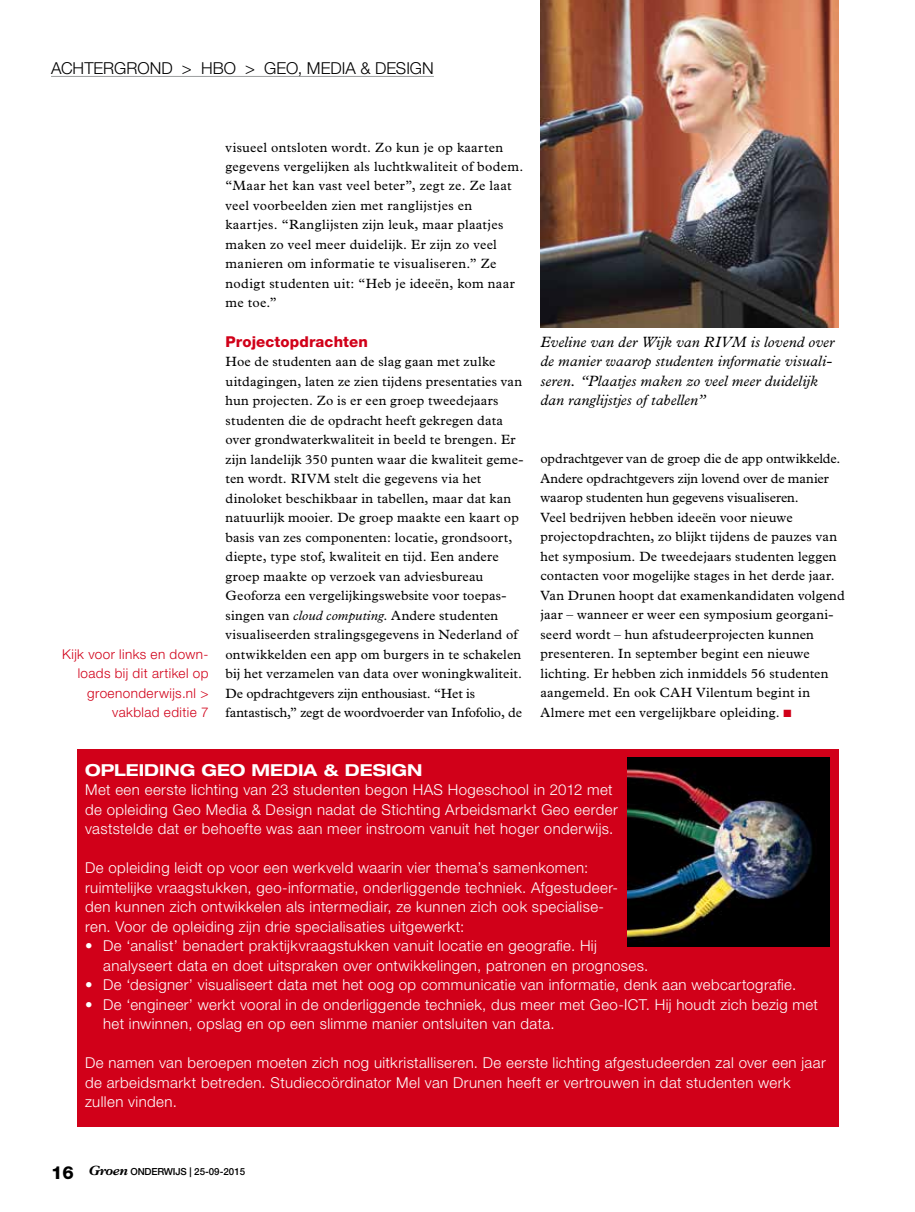
<style>
.page{position:relative;width:915px;height:1212px;background:#fff}
.page>*{position:absolute;margin:0;border:0;box-sizing:border-box;transform-origin:0 0}
.t1{font:300 16.5px "Helvetica Neue LT Std";color:#000}
.t2{font:700 expanded 16.5px "Helvetica Neue LT Std";color:#fff}
.t3{font:300 15px/19.5px "Helvetica Neue LT Std";letter-spacing:.025em;color:#fff}
.t4{font:italic 15px/19.5px "Plantin Std";letter-spacing:.01em;color:#000}
.t5{font:800 15px "Helvetica Neue LT Std";letter-spacing:.01em;color:#d10019}
.t6{font:13.5px/19.5px "Plantin Std";letter-spacing:.015em;color:#000}
.t7{font:300 13.5px/19.5px "Helvetica Neue LT Std";letter-spacing:.03em;color:#d10019;text-align:right}
.t8{font:500 9.75px "Helvetica Neue LT Std";letter-spacing:-.02em;color:#000}
.s1{font-style:italic}
.s2{color:#d10019}
.s3{font-weight:800;font-size:18px}
.s4{font-family:"Plantin Std";font-weight:700;font-style:italic;font-size:13.5px}
</style>
<div class="page">
<hr style="left:51px;top:76px;width:383px;height:1px;background:#9c9e9f">
<div style="left:77px;top:749px;width:761px;height:378px;background:#d10019"></div>
<img style="left:627px;top:758px;width:202px;height:189px">
<img style="left:540px;top:0;width:298px;height:327px">
<p class="t1" style="left:51px;top:58px;width:384px">ACHTERGROND &gt; HBO &gt; GEO, MEDIA &amp; DESIGN</p>
<p class="t7" style="left:62px;top:644px;width:148px">Kijk voor links en down&shy;loads bij dit artikel op groenonderwijs.nl &gt; vakblad editie 7</p>
<p class="t6" style="left:225px;top:137px;width:299px">visueel ontsloten wordt. Zo kun je op kaarten gegevens vergelijken als luchtkwaliteit of bodem. “Maar het kan vast veel beter”, zegt ze. Ze laat veel voorbeelden zien met ranglijstjes en kaartjes. “Ranglijsten zijn leuk, maar plaatjes maken zo veel meer duidelijk. Er zijn zo veel manieren om informatie te visualiseren.” Ze nodigt studenten uit: “Heb je ideeën, kom naar me toe.”</p>
<p class="t5" style="left:225px;top:332px;width:144px">Projectopdrachten</p>
<p class="t6" style="left:225px;top:352px;width:299px">Hoe de studenten aan de slag gaan met zulke uitdagingen, laten ze zien tijdens presentaties van hun projecten. Zo is er een groep tweedejaars studenten die de opdracht heeft gekregen data over grondwaterkwaliteit in beeld te brengen. Er zijn landelijk 350 punten waar die kwaliteit geme&shy;ten wordt. RIVM stelt die gegevens via het dinoloket beschikbaar in tabellen, maar dat kan natuurlijk mooier. De groep maakte een kaart op basis van zes componenten: locatie, grondsoort, diepte, type stof, kwaliteit en tijd. Een andere groep maakte op verzoek van adviesbureau Geoforza een vergelijkingswebsite voor toepas&shy;singen van <span class="s1">cloud computing</span>. Andere studenten visualiseerden stralingsgegevens in Nederland of ontwikkelden een app om burgers in te schakelen bij het verzamelen van data over woningkwaliteit.<br>De opdrachtgevers zijn enthousiast. “Het is fantastisch,” zegt de woordvoerder van Infofolio, de</p>
<p class="t4" style="left:540px;top:332px;width:295px">Eveline van der Wijk van RIVM is lovend over de manier waarop studenten informatie visuali&shy;seren. “Plaatjes maken zo veel meer duidelijk dan ranglijstjes of tabellen”</p>
<p class="t6" style="left:540px;top:449px;width:306px">opdrachtgever van de groep die de app ontwikkelde.<br>Andere opdrachtgevers zijn lovend over de manier waarop studenten hun gegevens visualiseren.<br>Veel bedrijven hebben ideeën voor nieuwe projectopdrachten, zo blijkt tijdens de pauzes van het symposium. De tweedejaars studenten leggen contacten voor mogelijke stages in het derde jaar.<br>Van Drunen hoopt dat examenkandidaten volgend jaar – wanneer er weer een symposium georgani&shy;seerd wordt – hun afstudeerprojecten kunnen presenteren. In september begint een nieuwe lichting. Er hebben zich inmiddels 56 studenten aangemeld. En ook CAH Vilentum begint in Almere met een vergelijkbare opleiding. <span class="s2">■</span></p>
<p class="t2" style="left:85px;top:759px;width:339px">OPLEIDING GEO MEDIA &amp; DESIGN</p>
<p class="t3" style="left:85px;top:780px;width:534px">Met een eerste lichting van 23 studenten begon HAS Hogeschool in 2012 met de opleiding Geo Media &amp; Design nadat de Stichting Arbeidsmarkt Geo eerder vaststelde dat er behoefte was aan meer instroom vanuit het hoger onderwijs.</p>
<p class="t3" style="left:85px;top:858px;width:534px">De opleiding leidt op voor een werkveld waarin vier thema’s samenkomen: ruimtelijke vraagstukken, geo-informatie, onderliggende techniek. Afgestudeer&shy;den kunnen zich ontwikkelen als intermediair, ze kunnen zich ook specialise&shy;ren. Voor de opleiding zijn drie specialisaties uitgewerkt:</p>
<p class="t3" style="left:103px;top:936px;width:546px;text-indent:-18px">• De ‘analist’ benadert praktijkvraagstukken vanuit locatie en geografie. Hij analyseert data en doet uitspraken over ontwikkelingen, patronen en prognoses.</p>
<p class="t3" style="left:85px;top:975px;width:712px">• De ‘designer’ visualiseert data met het oog op communicatie van informatie, denk aan webcartografie.</p>
<p class="t3" style="left:103px;top:994px;width:716px;text-indent:-18px">• De ‘engineer’ werkt vooral in de onderliggende techniek, dus meer met Geo-ICT. Hij houdt zich bezig met het inwinnen, opslag en op een slimme manier ontsluiten van data.</p>
<p class="t3" style="left:85px;top:1053px;width:742px">De namen van beroepen moeten zich nog uitkristalliseren. De eerste lichting afgestudeerden zal over een jaar de arbeidsmarkt betreden. Studiecoördinator Mel van Drunen heeft er vertrouwen in dat studenten werk zullen vinden.</p>
<p class="t8" style="left:51px;top:1166px;width:196px"><span class="s3">16</span> <span class="s4">Groen</span> ONDERWIJS | 25-09-2015</p>
</div>
